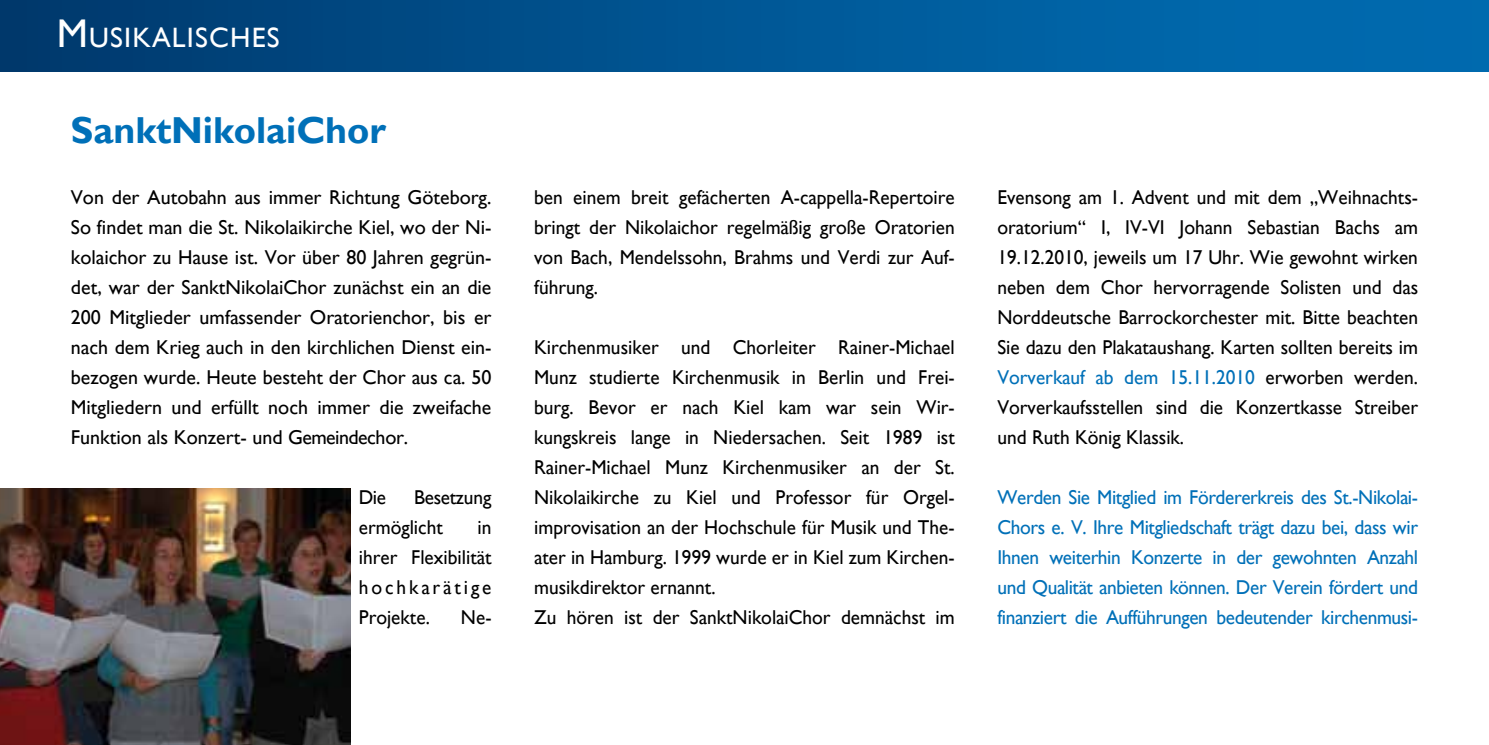
<style>
.page{position:relative;width:1489px;height:745px;background:#fff}
.page>*{position:absolute;margin:0;border:0;box-sizing:border-box;transform-origin:0 0}
.t1{font:700 37.5px "Gill Sans";color:#0070b8}
.t2{font:28px "Gill Sans";letter-spacing:.045em;color:#fff}
.t3{font:20px/30px "Gill Sans";color:#000;text-align:justify}
.t4{font:20px/30px "Gill Sans";letter-spacing:-.02em;color:#0070b8;text-align:justify}
.s1{font-size:40px}
.s2{color:#0070b8}
</style>
<div class="page">
<div style="left:0;top:0;width:1488px;height:72px;background:linear-gradient(to right,#003a6f,#0070b7)"></div>
<img style="left:0;top:488px;width:350px;height:256px">
<h2 class="t2" style="left:57px;top:21px;width:222px"><span class="s1">M</span>USIKALISCHES</h2>
<h1 class="t1" style="left:71px;top:108px;width:317px">SanktNikolaiChor</h1>
<p class="t3" style="left:71px;top:182px;width:422px">Von der Autobahn aus immer Richtung Göteborg.<br>So findet man die St. Nikolaikirche Kiel, wo der Ni&shy;kolaichor zu Hause ist. Vor über 80 Jahren gegrün&shy;det, war der SanktNikolaiChor zunächst ein an die 200 Mitglieder umfassender Oratorienchor, bis er nach dem Krieg auch in den kirchlichen Dienst ein&shy;bezogen wurde. Heute besteht der Chor aus ca. 50<br>Mitgliedern und erfüllt noch immer die zweifache Funktion als Konzert- und Gemeindechor.</p>
<p class="t3" style="left:359px;top:482px;width:29px">Die</p>
<p class="t3" style="left:359px;top:482px;width:134px;text-indent:55px">Besetzung ermöglicht</p>
<p class="t3" style="left:359px;top:512px;width:134px;text-indent:119px">in ihrer Flexibilität hochkarätige Projekte.</p>
<p class="t3" style="left:461px;top:602px;width:32px">Ne-</p>
<p class="t3" style="left:534px;top:182px;width:422px">ben einem breit gefächerten A-cappella-Repertoire bringt der Nikolaichor regelmäßig große Oratorien von Bach, Mendelssohn, Brahms und Verdi zur Auf&shy;führung.</p>
<p class="t3" style="left:534px;top:332px;width:422px;text-align:left">Kirchenmusiker und Chorleiter Rainer-Michael Munz studierte Kirchenmusik in Berlin und Frei&shy;burg. Bevor er nach Kiel kam war sein Wir&shy;kungskreis lange in Niedersachen. Seit 1989 ist Rainer-Michael Munz Kirchenmusiker an der St.<br>Nikolaikirche zu Kiel und Professor für Orgel&shy;improvisation an der Hochschule für Musik und The&shy;ater in Hamburg. 1999 wurde er in Kiel zum Kirchen&shy;musikdirektor ernannt.<br>Zu hören ist der SanktNikolaiChor demnächst im</p>
<p class="t3" style="left:997px;top:182px;width:422px">Evensong am 1. Advent und mit dem „Weihnachts&shy;oratorium“ I, IV-VI Johann Sebastian Bachs am 19.12.2010, jeweils um 17 Uhr. Wie gewohnt wirken neben dem Chor hervorragende Solisten und das Norddeutsche Barrockorchester mit. Bitte beachten Sie dazu den Plakataushang. Karten sollten bereits im <span class="s2">Vorverkauf ab dem 15.11.2010</span> erworben werden.<br>Vorverkaufsstellen sind die Konzertkasse Streiber und Ruth König Klassik.</p>
<p class="t4" style="left:997px;top:482px;width:422px">Werden Sie Mitglied im Fördererkreis des St.-Nikolai-Chors e. V. Ihre Mitgliedschaft trägt dazu bei, dass wir Ihnen weiterhin Konzerte in der gewohnten Anzahl und Qualität anbieten können. Der Verein fördert und finanziert die Aufführungen bedeutender kirchenmusi-</p>
</div>
